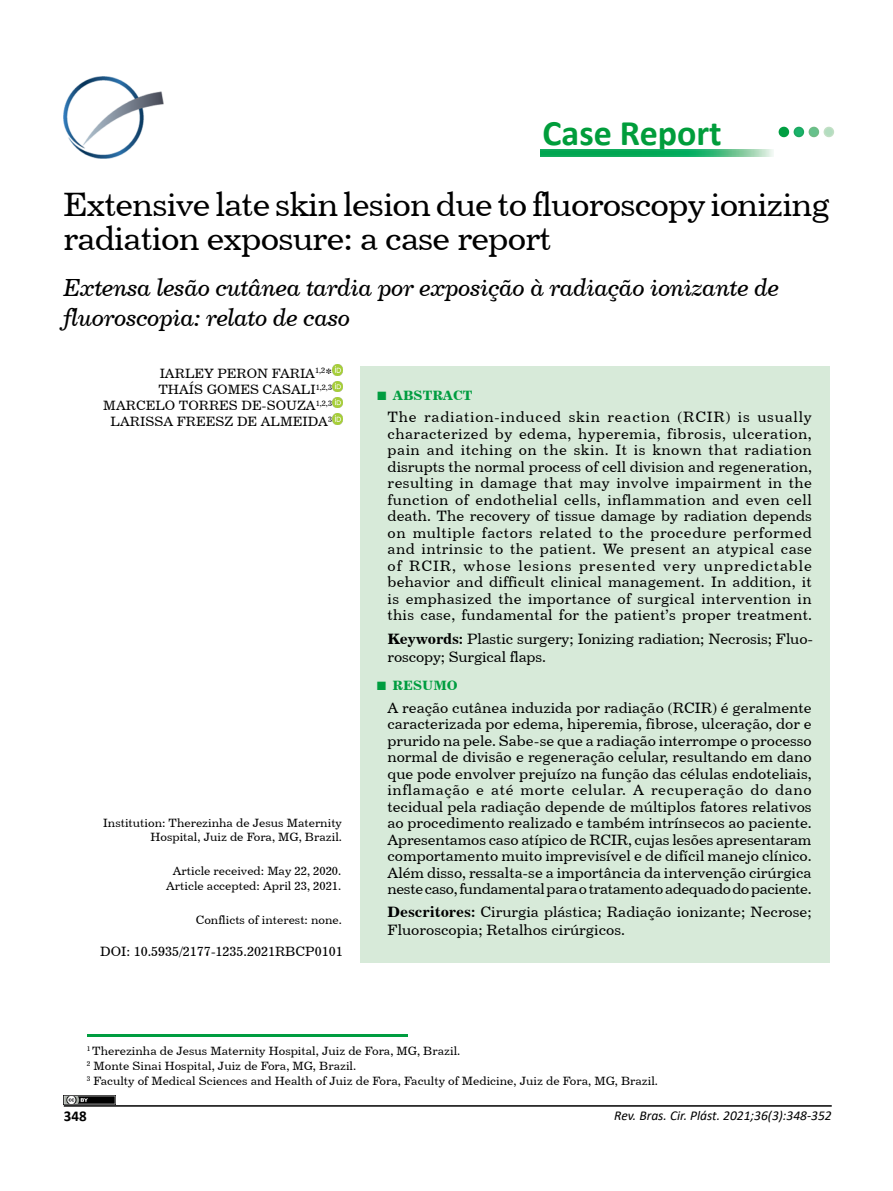
<style>
.page{position:relative;width:893px;height:1191px;background:#fff}
.page>*{position:absolute;margin:0;border:0;box-sizing:border-box;transform-origin:0 0}
.t1{font:700 36px "Calibri";color:#009d3b}
.t2{font:33.75px/34.5px "Century 731 BT Roman A";letter-spacing:-.025em;color:#000}
.t3{font:24.75px/29.7px "Century 731 BT Italic A";letter-spacing:-.025em;color:#000}
.t4{font:15px/16.5px "Century 731 BT Roman A";color:#000;text-align:justify}
.t5{font:700 15px "Calibri";color:#000}
.t6{font:13.5px/16.2px "Century 731 BT Roman A";color:#000;text-align:right}
.t7{font:italic 13.5px "Calibri";color:#000}
.t8{font:13.5px "Century 731 BT Bold A";color:#009d40}
.t9{font:12px/14.4px "Century 731 BT Roman A";color:#000;text-align:right}
.s1{font-family:"Times New Roman";font-weight:700;font-size:18px}
.s2{font-family:"Century 731 BT Bold A"}
</style>
<div class="page">
<hr style="left:64px;top:1105px;width:768px;height:1px;background:#000">
<svg style="left:332px;top:365px;width:11px;height:10px"></svg>
<svg style="left:332px;top:381px;width:11px;height:43px"></svg>
<img style="left:63px;top:77px;width:101px;height:82px">
<div style="left:360px;top:366px;width:470px;height:597px;background:#d7ead9"></div>
<hr style="left:87px;top:1034px;width:320px;height:3px;background:#009d40">
<img style="left:64px;top:1095px;width:51px;height:9px">
<img style="left:540px;top:149px;width:233px;height:8px">
<div style="left:779px;top:127px;width:9px;height:9px;background:#009e41;border-radius:50%"></div>
<div style="left:779px;top:127px;width:10px;height:10px;border:2px solid #009e41;border-radius:50%"></div>
<div style="left:794px;top:127px;width:9px;height:9px;background:#1ab26b;border-radius:50%"></div>
<div style="left:794px;top:127px;width:10px;height:10px;border:2px solid #1aa85e;border-radius:50%"></div>
<div style="left:809px;top:127px;width:9px;height:9px;background:#66c18c;border-radius:50%"></div>
<div style="left:809px;top:127px;width:10px;height:10px;border:2px solid #6fbc85;border-radius:50%"></div>
<div style="left:824px;top:127px;width:9px;height:9px;background:#b3ddc0;border-radius:50%"></div>
<div style="left:824px;top:127px;width:10px;height:10px;border:2px solid #c1dfc4;border-radius:50%"></div>
<h1 class="t1" style="left:542px;top:107px;width:181px">Case Report</h1>
<h2 class="t2" style="left:63px;top:186px;width:768px">Extensive late skin lesion due to fluoroscopy ionizing radiation exposure: a case report</h2>
<h3 class="t3" style="left:63px;top:272px;width:718px">Extensa lesão cutânea tardia por exposição à radiação ionizante de fluoroscopia: relato de caso</h3>
<p class="t6" style="left:103px;top:365px;width:230px">IARLEY PERON FARIA<sup>1,2</sup>*<br>THAÍS GOMES CASALI<sup>1,2,3<br></sup>MARCELO TORRES DE-SOUZA<sup>1,2,3<br></sup>LARISSA FREESZ DE ALMEIDA<sup>3</sup></p>
<p class="t9" style="left:103px;top:815px;width:240px">Institution: Therezinha de Jesus Maternity<br>Hospital, Juiz de Fora, MG, Brazil.</p>
<p class="t9" style="left:166px;top:864px;width:177px;text-align:center">Article received: May 22, 2020.<br>Article accepted: April 23, 2021.</p>
<p class="t9" style="left:196px;top:913px;width:148px">Conflicts of interest: none.</p>
<p class="t6" style="left:100px;top:943px;width:244px">DOI: 10.5935/2177-1235.2021RBCP0101</p>
<p class="t8" style="left:376px;top:386px;width:98px"><span class="s1">■</span> ABSTRACT</p>
<p class="t4" style="left:388px;top:408px;width:426px">The radiation-induced skin reaction (RCIR) is usually characterized by edema, hyperemia, fibrosis, ulceration, pain and itching on the skin. It is known that radiation disrupts the normal process of cell division and regeneration, resulting in damage that may involve impairment in the function of endothelial cells, inflammation and even cell death. The recovery of tissue damage by radiation depends on multiple factors related to the procedure performed and intrinsic to the patient. We present an atypical case of RCIR, whose lesions presented very unpredictable behavior and difficult clinical management. In addition, it is emphasized the importance of surgical intervention in this case, fundamental for the patient’s proper treatment.</p>
<p class="t4" style="left:388px;top:629px;width:427px;line-height:18px"><span class="s2">Keywords:</span> Plastic surgery; Ionizing radiation; Necrosis; Fluo&shy;roscopy; Surgical flaps.</p>
<p class="t4" style="left:387px;top:699px;width:426px">A reação cutânea induzida por radiação (RCIR) é geralmente caracterizada por edema, hiperemia, fibrose, ulceração, dor e prurido na pele. Sabe-se que a radiação interrompe o processo normal de divisão e regeneração celular, resultando em dano que pode envolver prejuízo na função das células endoteliais, inflamação e até morte celular. A recuperação do dano tecidual pela radiação depende de múltiplos fatores relativos ao procedimento realizado e também intrínsecos ao paciente.<br>Apresentamos caso atípico de RCIR, cujas lesões apresentaram comportamento muito imprevisível e de difícil manejo clínico.<br>Além disso, ressalta-se a importância da intervenção cirúrgica neste caso, fundamental para o tratamento adequado do paciente.</p>
<p class="t8" style="left:376px;top:677px;width:83px"><span class="s1">■</span> RESUMO</p>
<p class="t4" style="left:387px;top:902px;width:426px;line-height:18px"><span class="s2">Descritores:</span> Cirurgia plástica; Radiação ionizante; Necrose;<br>Fluoroscopia; Retalhos cirúrgicos.</p>
<p class="t9" style="left:87px;top:1042px;width:573px;line-height:15px;text-align:left"><sup>1</sup> Therezinha de Jesus Maternity Hospital, Juiz de Fora, MG, Brazil.<br><sup>2</sup> Monte Sinai Hospital, Juiz de Fora, MG, Brazil.<br><sup>3</sup> Faculty of Medical Sciences and Health of Juiz de Fora, Faculty of Medicine, Juiz de Fora, MG, Brazil.</p>
<p class="t5" style="left:64px;top:1105px;width:24px">348</p>
<p class="t7" style="left:614px;top:1106px;width:219px">Rev. Bras. Cir. Plást. 2021;36(3):348-352</p>
</div>
